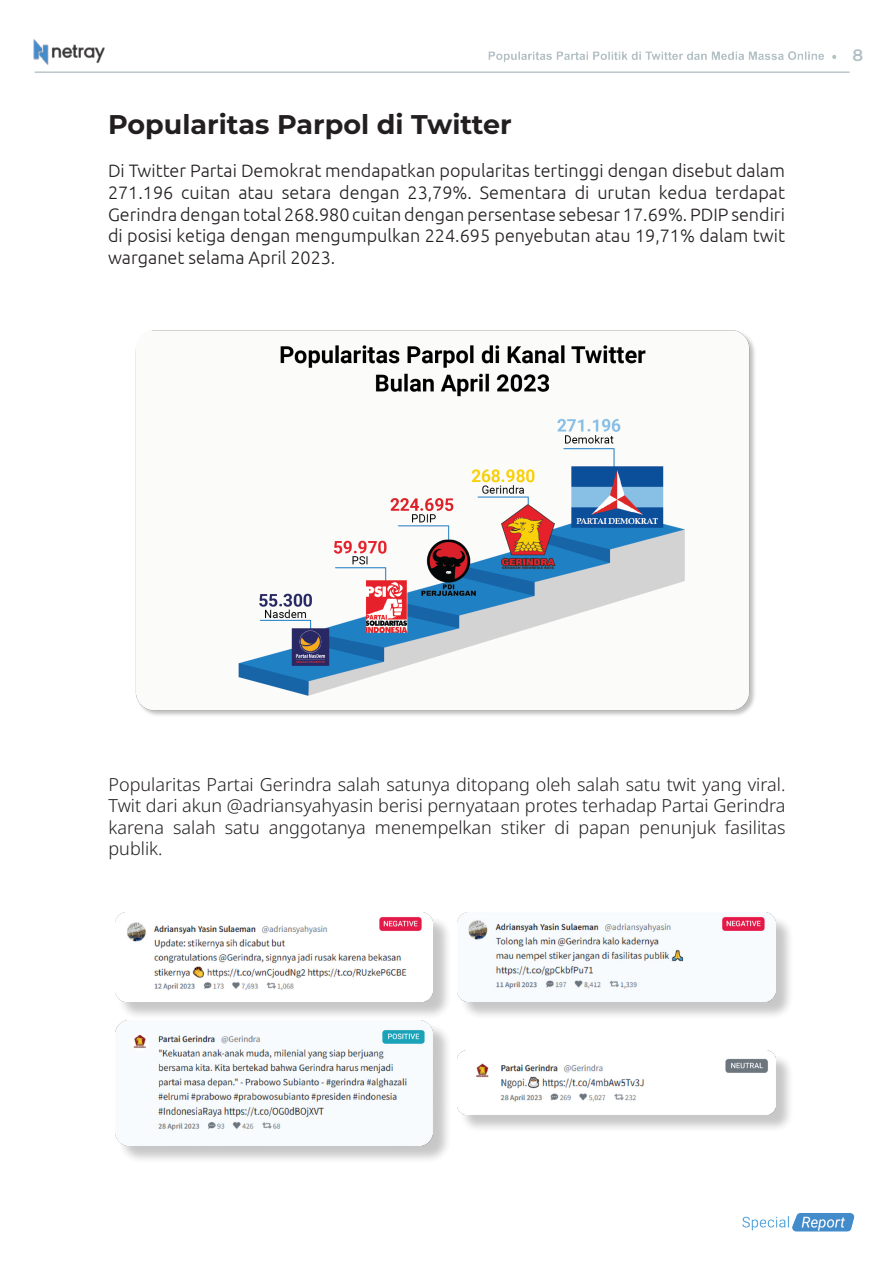
<style>
.page{position:relative;width:893px;height:1263px;background:#fff}
.page>*{position:absolute;margin:0;border:0;box-sizing:border-box;transform-origin:0 0}
.t1{font:700 27px "Montserrat";color:#231f20}
.t2{font:300 18px/21.6px "Ubuntu";color:#231f20;text-align:justify}
.t3{font:300 18px/21.6px "Noto Sans";color:#231f20;text-align:justify}
.t4{font:600 16.5px "Montserrat";color:#b3c0c4}
</style>
<div class="page">
<img style="left:33px;top:39px;width:822px;height:1193px">
<img style="left:134px;top:329px;width:625px;height:390px">
<div style="left:118px;top:915px;width:334px;height:105px;background:#231f20;opacity:.25"></div>
<img style="left:115px;top:912px;width:318px;height:89px">
<div style="left:460px;top:915px;width:334px;height:105px;background:#231f20;opacity:.25"></div>
<img style="left:457px;top:912px;width:318px;height:89px">
<div style="left:118px;top:1022px;width:334px;height:142px;background:#231f20;opacity:.25"></div>
<img style="left:115px;top:1020px;width:318px;height:125px">
<div style="left:460px;top:1053px;width:334px;height:80px;background:#231f20;opacity:.25"></div>
<img style="left:457px;top:1050px;width:318px;height:64px">
<p class="t1" style="left:108px;top:107px;width:405px">Popularitas Parpol di Twitter</p>
<p class="t2" style="left:108px;top:160px;width:678px">Di Twitter Partai Demokrat mendapatkan popularitas tertinggi dengan disebut dalam 271.196 cuitan atau setara dengan 23,79%. Sementara di urutan kedua terdapat Gerindra dengan total 268.980 cuitan dengan persentase sebesar 17.69%. PDIP sendiri di posisi ketiga dengan mengumpulkan 224.695 penyebutan atau 19,71% dalam twit warganet selama April 2023.</p>
<p class="t4" style="left:852px;top:45px;width:12px">8</p>
<p class="t3" style="left:109px;top:773px;width:678px">Popularitas Partai Gerindra salah satunya ditopang oleh salah satu twit yang viral.<br>Twit dari akun @adriansyahyasin berisi pernyataan protes terhadap Partai Gerindra karena salah satu anggotanya menempelkan stiker di papan penunjuk fasilitas publik.</p>
</div>
